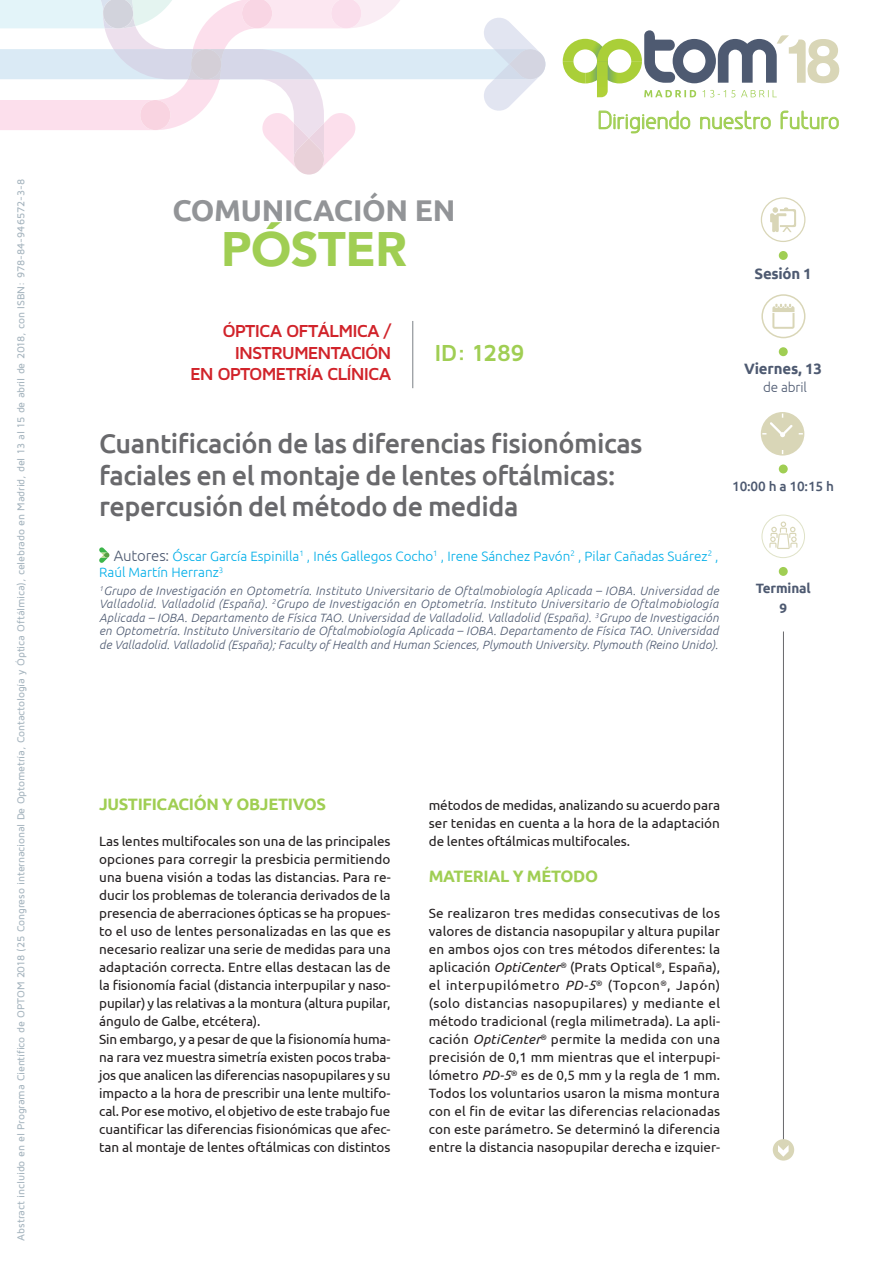
<style>
.page{position:relative;width:893px;height:1263px;background:#fff}
.page>*{position:absolute;margin:0;border:0;box-sizing:border-box;transform-origin:0 0}
.t1{font:900 48.3px "Avenir";letter-spacing:-.01em;color:#a0ce53}
.t2{font:700 30px "Ubuntu";letter-spacing:-.01em;color:#929497}
.t3{font:500 27px/31.5px "Ubuntu";letter-spacing:-.015em;color:#69696c}
.t4{font:700 24px "Maven Pro";letter-spacing:-.03em;color:#a0ce53}
.t5{font:23.4px "Greyscale Basic";color:#a0ce53}
.t6{font:700 18px/21.6px "Maven Pro";letter-spacing:-.05em;color:#d1232a;text-align:right}
.t7{font:700 16.5px "Ubuntu";letter-spacing:-.02em;color:#a0ce53}
.t8{font:700 15px "Ubuntu";color:#4e5a71}
.t9{font:13.5px/18px "Ubuntu";letter-spacing:-.005em;color:#231f20;text-align:justify}
.t10{font:300 13.5px/16.5px "Ubuntu";color:#00aee8}
.t11{font:500 13.5px "Ubuntu";letter-spacing:-.01em;color:#4e5a71}
.t12{font:700 13.5px/19.5px "Ubuntu";color:#4e5a71;text-align:center}
.t13{font:300 13.5px "Ubuntu";letter-spacing:-.01em;color:#4e5a71}
.t14{font:italic 300 12px/13.5px "Ubuntu";letter-spacing:.015em;color:#4e5a71;text-align:justify}
.t15{font:500 10.5px "Maven Pro";letter-spacing:-.015em;color:#a5b4be}
.s1{font-size:15px;color:#4e5a71}
.s2{font-style:italic}
</style>
<div class="page">
<svg style="left:563px;top:30px;width:276px;height:67px"></svg>
<svg style="left:599px;top:111px;width:91px;height:22px"></svg>
<svg style="left:700px;top:111px;width:71px;height:18px"></svg>
<svg style="left:781px;top:111px;width:58px;height:18px"></svg>
<svg style="left:0;top:0;width:545px;height:175px"></svg>
<div style="left:773px;top:1139px;width:21px;height:21px;background:#d9d6b7;border-radius:50%"></div>
<svg style="left:778px;top:1145px;width:11px;height:12px"></svg>
<div style="left:761px;top:294px;width:44px;height:44px;border:2px solid #d9d6b7;border-radius:50%"></div>
<div style="left:779px;top:347px;width:9px;height:9px;background:#a0ce53;border-radius:50%"></div>
<div style="left:779px;top:251px;width:9px;height:9px;background:#a0ce53;border-radius:50%"></div>
<svg style="left:772px;top:304px;width:22px;height:25px"></svg>
<div style="left:779px;top:567px;width:9px;height:9px;background:#a0ce53;border-radius:50%"></div>
<div style="left:762px;top:515px;width:43px;height:43px;border:1px solid #dfe2c7;border-radius:50%"></div>
<svg style="left:769px;top:521px;width:28px;height:28px"></svg>
<div style="left:779px;top:464px;width:9px;height:9px;background:#a0ce53;border-radius:50%"></div>
<svg style="left:761px;top:412px;width:43px;height:44px"></svg>
<hr style="left:783px;top:631px;width:1px;height:508px;background:#69696c">
<svg style="left:761px;top:197px;width:44px;height:45px"></svg>
<hr style="left:412px;top:321px;width:1px;height:67px;background:#7a8086">
<svg style="left:99px;top:547px;width:10px;height:16px"></svg>
<p class="t15" style="left:14px;top:1240px;width:1063px;rotate:-90deg">Abstract incluido en el Programa Científico de OPTOM 2018 (25 Congreso internacional De Optometría, Contactología y Óptica Oftálmica), celebrado en Madrid, del 13 al 15 de abril de 2018, con ISBN: 978-84-946572-3-8</p>
<h2 class="t2" style="left:172px;top:192px;width:262px">COMUNICACIÓN EN</h2>
<h1 class="t1" style="left:221px;top:208px;width:187px">PÓSTER</h1>
<h3 class="t6" style="left:190px;top:319px;width:203px">ÓPTI CA OFTÁLMI CA /<br>INSTRUMENTACIÓN<br>EN OPTOMETRÍA CLÍNICA</h3>
<h3 class="t4" style="left:434px;top:338px;width:92px">ID: 1289</h3>
<h3 class="t5" style="left:597px;top:106px;width:244px">Dirigiendo nuestro futuro</h3>
<p class="t8" style="left:755px;top:264px;width:59px">SESIÓN 1</p>
<p class="t8" style="left:744px;top:360px;width:79px">VIERNES, 13</p>
<p class="t13" style="left:763px;top:379px;width:45px">de abril</p>
<h3 class="t3" style="left:99px;top:427px;width:545px">Cuantificación de las diferencias fisionómicas faciales en el montaje de lentes oftálmicas: repercusión del método de medida</h3>
<p class="t10" style="left:99px;top:547px;width:621px;text-indent:15px"><span class="s1">Autores:</span> Óscar García Espinilla<sup>1</sup> , Inés Gallegos Cocho<sup>1</sup> , Irene Sánchez Pavón<sup>2</sup> , Pilar Cañadas Suárez<sup>2</sup> ,<br>Raúl Martín Herranz<sup>3</sup></p>
<p class="t14" style="left:99px;top:584px;width:621px"><sup>1</sup>Grupo de Investigación en Optometría. Instituto Universitario de Oftalmobiología Aplicada – IOBA. Universidad de Valladolid. Valladolid (España). <sup>2</sup>Grupo de Investigación en Optometría. Instituto Universitario de Oftalmobiología Aplicada – IOBA. Departamento de Física TAO. Universidad de Valladolid. Valladolid (España). <sup>3</sup>Grupo de Investigación en Optometría. Instituto Universitario de Oftalmobiología Aplicada – IOBA. Departamento de Física TAO. Universidad de Valladolid. Valladolid (España); Faculty of Health and Human Sciences, Plymouth University. Plymouth (Reino Unido).</p>
<p class="t11" style="left:732px;top:478px;width:103px">10:00 h a 10:15 h</p>
<p class="t12" style="left:756px;top:578px;width:57px">TERMINAL<br>9</p>
<p class="t7" style="left:99px;top:794px;width:228px">JUSTIFICACIÓN Y OBJETIVOS</p>
<p class="t9" style="left:99px;top:832px;width:293px;text-align:left">Las lentes multifocales son una de las principales opciones para corregir la presbicia permitiendo una buena visión a todas las distancias. Para re&shy;ducir los problemas de tolerancia derivados de la presencia de aberraciones ópticas se ha propues&shy;to el uso de lentes personalizadas en las que es necesario realizar una serie de medidas para una adaptación correcta. Entre ellas destacan las de la fisionomía facial (distancia interpupilar y naso&shy;pupilar) y las relativas a la montura (altura pupilar, ángulo de Galbe, etcétera).<br>Sin embargo, y a pesar de que la fisionomía huma&shy;na rara vez muestra simetría existen pocos traba&shy;jos que analicen las diferencias nasopupilares y su impacto a la hora de prescribir una lente multifo&shy;cal. Por ese motivo, el objetivo de este trabajo fue cuantificar las diferencias fisionómicas que afec&shy;tan al montaje de lentes oftálmicas con distintos</p>
<p class="t9" style="left:429px;top:796px;width:293px">métodos de medidas, analizando su acuerdo para ser tenidas en cuenta a la hora de la adaptación de lentes oftálmicas multifocales.</p>
<p class="t7" style="left:429px;top:866px;width:171px">MATERIAL Y MÉTODO</p>
<p class="t9" style="left:429px;top:904px;width:293px">Se realizaron tres medidas consecutivas de los valores de distancia nasopupilar y altura pupilar en ambos ojos con tres métodos diferentes: la aplicación <span class="s2">OptiCenter</span><sup>®</sup> (Prats Optical<sup>®</sup>, España), el interpupilómetro <span class="s2">PD-5</span><sup>®</sup> (Topcon<sup>®</sup>, Japón) (solo distancias nasopupilares) y mediante el método tradicional (regla milimetrada). La apli&shy;cación <span class="s2">OptiCenter</span><sup>®</sup> permite la medida con una precisión de 0,1 mm mientras que el interpupi&shy;lómetro <span class="s2">PD-5</span><sup>®</sup> es de 0,5 mm y la regla de 1 mm.<br>Todos los voluntarios usaron la misma montura con el fin de evitar las diferencias relacionadas con este parámetro. Se determinó la diferencia entre la distancia nasopupilar derecha e izquier-</p>
</div>
